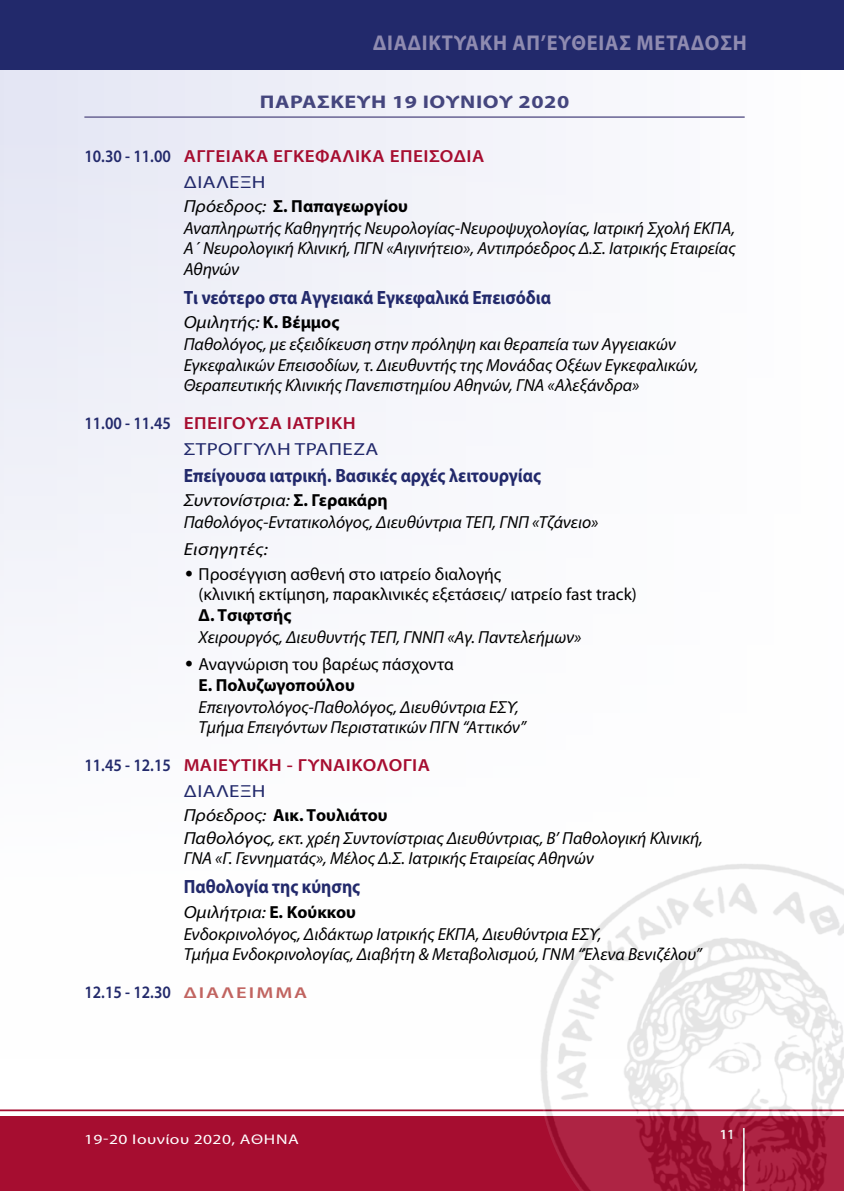
<style>
.page{position:relative;width:844px;height:1191px;background:#fff}
.page>*{position:absolute;margin:0;border:0;box-sizing:border-box;transform-origin:0 0}
.t1{font:700 21.35px "Myriad Pro";letter-spacing:.04em;color:#8f8bb0;scale:.95 1}
.t2{font:700 19.25px "Myriad Pro";color:#22296b;scale:.91 1}
.t3{font:700 18.38px "Myriad Pro";letter-spacing:.025em;color:#45467e;scale:1.2 1}
.t4{font:italic 17.5px/20.1px "Myriad Pro";color:#000}
.t5{font:italic 17.5px/22.1px "Myriad Pro";color:#000;scale:1.1 1}
.t6{font:17.5px/20.1px "Myriad Pro";color:#000}
.t7{font:600 17.5px/25.9px "Myriad Pro";letter-spacing:.025em;color:#a60d30;scale:1.1 1}
.t8{font:italic 17.5px "Myriad Pro";letter-spacing:.025em;color:#000;scale:1.1 1}
.t9{font:700 17.5px "Myriad Pro";color:#000}
.t10{font:14px "Myriad Pro";letter-spacing:.025em;color:#fff;scale:1.25 1}
.t11{font:600 14px "Myriad Pro";color:#fff}
.s1{color:#22296b}
.s2{font-weight:400;color:#22296b}
.s3{font-weight:700;font-style:normal}
.s4{font-family:"Arial";font-weight:900;font-style:italic}
.s5{font-weight:700}
.s6{font-weight:600;font-style:normal;color:#22296b}
.s7{font-weight:600;font-style:normal;font-size:15.75px;color:#c16460}
</style>
<div class="page">
<div style="left:0;top:46px;width:843px;height:1012px;background:linear-gradient(to right,#f2f3f9,#fefefe)"></div>
<div style="left:0;top:1116px;width:843px;height:75px;background:#a60d30"></div>
<div style="left:0;top:0;width:843px;height:69px;background:#22296b"></div>
<hr style="left:0;top:1109px;width:843px;height:2px;background:#a60d30">
<img style="left:538px;top:861px;width:305px;height:330px">
<hr style="left:84px;top:116px;width:660px;height:2px;background:#7b77a1">
<p class="t1" style="left:373px;top:29px;width:395px">ΔΙΑΔΙΚΤΥΑΚΗ ΑΠ’ΕΥΘΕΙΑΣ METAΔΟΣΗ</p>
<p class="t3" style="left:260px;top:90px;width:13px">ΠΑΡΑ</p>
<p class="t3" style="left:317px;top:90px;width:100px">ΣΚΕΥΗ 19 ΙΟΥΝΙΟΥ</p>
<p class="t3" style="left:518px;top:90px;width:44px">2020</p>
<p class="t7" style="left:184px;top:143px;width:275px;text-indent:-99px"><span class="s1">10.30 - 11.00</span> ΑΓΓΕΙΑΚΑ ΕΓΚΕΦΑΛΙΚΑ ΕΠΕΙΣΟΔΙΑ<br><span class="s2">ΔΙΑΛΕΞΗ</span></p>
<p class="t5" style="left:184px;top:195px;width:502px">Πρόεδρος: <span class="s3">Σ. ΠΑΠΑΓΕΩΡΓΊΟΥ<br></span>Αναπληρωτής Καθηγητής Νευρολογίας-Νευροψυχολογίας, Ιατρική Σχολή ΕΚΠΑ,</p>
<p class="t4" style="left:184px;top:238px;width:553px">Α΄ Νευρολογική Κλινική, ΠΓΝ «Αιγινήτειο», Αντιπρόεδρος Δ.Σ. Ιατρικής Εταιρείας<br>Αθηνών</p>
<p class="t2" style="left:184px;top:285px;width:405px">ΤΙ ΝΕΌΤΕΡΟ ΣΤΑ ΑΓΓΕΙΑΚΆ ΕΓΚΕΦΑΛΙΚΆ ΕΠΕΙΣΌΔΙΑ</p>
<p class="t5" style="left:184px;top:311px;width:448px">Ομιλητής: <span class="s3">Κ. ΒΈΜΜΟΣ<br></span>Παθολόγος, με εξειδίκευση στην πρόληψη και θεραπεία των Αγγειακών</p>
<p class="t4" style="left:184px;top:354px;width:516px">Εγκεφαλικών Επεισοδίων, τ. Διευθυντής της Μονάδας Οξέων Εγκεφαλικών,<br>Θεραπευτικής Κλινικής Πανεπιστημίου Αθηνών, ΓΝΑ «Αλεξάνδρα»</p>
<p class="t7" style="left:184px;top:409px;width:178px;text-indent:-99px"><span class="s1">11.00 - 11.45</span> ΕΠΕΙΓΟΥΣΑ ΙΑΤΡΙΚΗ<br><span class="s2">ΣΤΡΟΓΓΥΛΗ ΤΡΑΠΕΖΑ</span></p>
<p class="t2" style="left:184px;top:463px;width:394px">ΕΠΕΊΓΟΥΣΑ ΙΑΤΡΙΚΉ. ΒΑΣΙΚΈΣ ΑΡΧΈΣ ΛΕΙΤΟΥΡΓΊΑΣ</p>
<p class="t5" style="left:184px;top:489px;width:378px">Συντονίστρια: <span class="s3">Σ. ΓΕΡΑΚΆΡΗ<br></span>Παθολόγος-Εντατικολόγος, Διευθύντρια ΤΕΠ, ΓΝΠ «Τζάνειο»</p>
<p class="t8" style="left:184px;top:538px;width:78px">Εισηγητές:</p>
<p class="t6" style="left:198px;top:563px;width:440px;text-indent:-15px"><span class="s4">•</span> Προσέγγιση ασθενή στο ιατρείο διαλογής<br>(κλινική εκτίμηση, παρακλινικές εξετάσεις/ ιατρείο fast track)</p>
<p class="t9" style="left:198px;top:603px;width:94px">Δ. ΤΣΙΦΤΣΉΣ</p>
<p class="t4" style="left:198px;top:627px;width:384px">Χειρουργός, Διευθυντής ΤΕΠ, ΓΝΝΠ «Αγ. Παντελεήμων»</p>
<p class="t6" style="left:198px;top:653px;width:256px;line-height:21px;text-indent:-15px"><span class="s4">•</span> Αναγνώριση του βαρέως πάσχοντα<br><span class="s5">E. ΠΟΛΥΖΩΓΟΠΟΎΛΟΥ</span></p>
<p class="t4" style="left:198px;top:697px;width:329px">Επειγοντολόγος-Παθολόγος, Διευθύντρια ΕΣΥ,<br>Τμήμα Επειγόντων Περιστατικών ΠΓΝ “Αττικόν”</p>
<p class="t7" style="left:184px;top:752px;width:225px;text-indent:-99px"><span class="s1">11.45 - 12.15</span> ΜΑΙΕΥΤΙΚΗ - ΓΥΝΑΙΚΟΛΟΓΙΑ<br><span class="s2">ΔΙΑΛΕΞΗ</span></p>
<p class="t5" style="left:184px;top:804px;width:473px">Πρόεδρος: <span class="s3">ΑΙΚ. ΤΟΥΛΙΆΤΟΥ<br></span>Παθολόγος, εκτ. χρέη Συντονίστριας Διευθύντριας, Β’ Παθολογική Κλινική,</p>
<p class="t4" style="left:184px;top:847px;width:411px">ΓΝΑ «Γ. Γεννηματάς», Μέλος Δ.Σ. Ιατρικής Εταιρείας Αθηνών</p>
<p class="t2" style="left:184px;top:874px;width:195px">ΠΑΘΟΛΟΓΊΑ ΤΗΣ ΚΎΗΣΗΣ</p>
<p class="t5" style="left:184px;top:900px;width:381px">Ομιλήτρια: <span class="s3">Ε. ΚΟΎΚΚΟΥ<br></span>Ενδοκρινολόγος, Διδάκτωρ Ιατρικής ΕΚΠΑ, Διευθύντρια ΕΣΥ,</p>
<p class="t4" style="left:84px;top:934px;width:618px;line-height:37.8px;text-indent:99px">Τμήμα Ενδοκρινολογίας, Διαβήτη &amp; Μεταβολισμού, ΓΝΜ “Έλενα Βενιζέλου”<br><span class="s6">12.15 - 12.30</span> <span class="s7">ΔΙΑΛΕΙΜΜΑ</span></p>
<p class="t10" style="left:84px;top:1130px;width:173px">19-20 Iουνίου 2020, ΑΘΗΝΑ</p>
<p class="t11" style="left:719px;top:1125px;width:17px">11</p>
</div>
